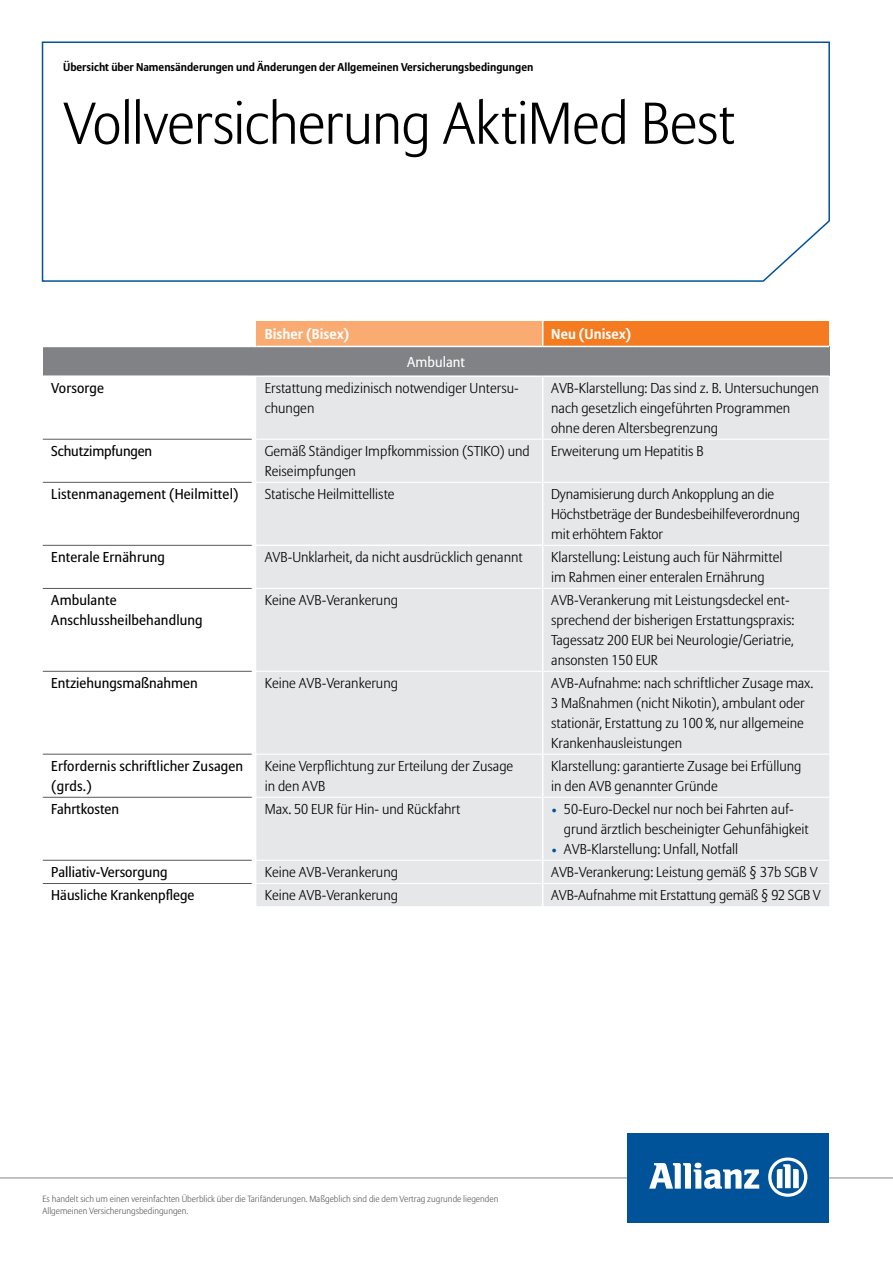
<style>
.page{position:relative;width:893px;height:1263px;background:#fff}
.page>*{position:absolute;margin:0;border:0;box-sizing:border-box;transform-origin:0 0}
.t1{font:300 58.5px "Allianz Sans";letter-spacing:-.015em;color:#000}
.t2{font:300 14.25px/20px "Allianz Sans";color:#000}
.t3{font:14.25px/20px "Allianz Sans";letter-spacing:.01em;color:#000}
.t4{font:700 14.25px "Allianz Sans";letter-spacing:.005em;color:#fff}
.t5{font:14.25px "Allianz Sans";letter-spacing:-.01em;color:#000}
.t6{font:14.25px "Allianz Sans";color:#fff}
.t7{font:700 11.25px "Allianz Sans";color:#000}
.t8{font:300 9px/12px "Allianz Sans";color:#58595b}
.s1{font-size:12px;color:#005399}
</style>
<div class="page">
<svg style="left:41px;top:41px;width:789px;height:241px"></svg>
<div style="left:256px;top:321px;width:287px;height:25px;background:#faab71"></div>
<div style="left:543px;top:321px;width:286px;height:25px;background:#f47b20"></div>
<div style="left:43px;top:346px;width:786px;height:30px;background:#808285"></div>
<svg style="left:43px;top:438px;width:209px;height:422px"></svg>
<div style="left:256px;top:377px;width:573px;height:529px;background:#e6e7e8"></div>
<hr style="left:43px;top:588px;width:209px;height:1px;background:#58595b">
<hr style="left:43px;top:482px;width:209px;height:1px;background:#58595b">
<hr style="left:43px;top:754px;width:209px;height:1px;background:#58595b">
<hr style="left:43px;top:860px;width:209px;height:1px;background:#58595b">
<hr style="left:43px;top:439px;width:209px;height:1px;background:#58595b">
<svg style="left:542px;top:321px;width:1px;height:25px"></svg>
<hr style="left:542px;top:377px;width:1px;height:62px;background:#fff">
<hr style="left:542px;top:440px;width:1px;height:42px;background:#fff">
<hr style="left:542px;top:483px;width:1px;height:62px;background:#fff">
<hr style="left:542px;top:546px;width:1px;height:42px;background:#fff">
<hr style="left:542px;top:589px;width:1px;height:82px;background:#fff">
<hr style="left:542px;top:672px;width:1px;height:82px;background:#fff">
<hr style="left:542px;top:755px;width:1px;height:42px;background:#fff">
<hr style="left:542px;top:798px;width:1px;height:62px;background:#fff">
<svg style="left:542px;top:861px;width:1px;height:45px"></svg>
<hr style="left:543px;top:545px;width:286px;height:1px;background:#fff">
<hr style="left:256px;top:671px;width:287px;height:1px;background:#fff">
<hr style="left:543px;top:671px;width:286px;height:1px;background:#fff">
<hr style="left:256px;top:482px;width:287px;height:1px;background:#fff">
<hr style="left:543px;top:482px;width:286px;height:1px;background:#fff">
<hr style="left:256px;top:588px;width:287px;height:1px;background:#fff">
<hr style="left:543px;top:588px;width:286px;height:1px;background:#fff">
<hr style="left:256px;top:439px;width:287px;height:1px;background:#fff">
<hr style="left:543px;top:439px;width:286px;height:1px;background:#fff">
<hr style="left:256px;top:754px;width:287px;height:1px;background:#fff">
<hr style="left:543px;top:754px;width:286px;height:1px;background:#fff">
<hr style="left:256px;top:797px;width:287px;height:1px;background:#fff">
<hr style="left:543px;top:797px;width:286px;height:1px;background:#fff">
<hr style="left:256px;top:860px;width:287px;height:1px;background:#fff">
<hr style="left:543px;top:860px;width:286px;height:1px;background:#fff">
<hr style="left:256px;top:883px;width:287px;height:1px;background:#fff">
<hr style="left:543px;top:883px;width:286px;height:1px;background:#fff">
<hr style="left:43px;top:545px;width:209px;height:1px;background:#58595b">
<hr style="left:43px;top:671px;width:209px;height:1px;background:#58595b">
<hr style="left:43px;top:797px;width:209px;height:1px;background:#58595b">
<hr style="left:43px;top:883px;width:209px;height:1px;background:#58595b">
<hr style="left:43px;top:375px;width:209px;height:2px;background:#fff">
<hr style="left:256px;top:375px;width:287px;height:2px;background:#fff">
<hr style="left:543px;top:375px;width:286px;height:2px;background:#fff">
<hr style="left:43px;top:346px;width:209px;height:1px;background:#fff">
<hr style="left:256px;top:346px;width:287px;height:1px;background:#fff">
<hr style="left:543px;top:346px;width:286px;height:1px;background:#fff">
<hr style="left:256px;top:545px;width:287px;height:1px;background:#fff">
<svg style="left:0;top:1177px;width:893px;height:2px"></svg>
<div style="left:627px;top:1133px;width:202px;height:90px;background:#005399"></div>
<svg style="left:649px;top:1163px;width:110px;height:26px"></svg>
<svg style="left:768px;top:1157px;width:39px;height:40px"></svg>
<p class="t7" style="left:63px;top:60px;width:472px">Übersicht über Namensänderungen und Änderungen der Allgemeinen Versicherungsbedingungen</p>
<h1 class="t1" style="left:63px;top:88px;width:673px">Vollversicherung AktiMed Best</h1>
<p class="t4" style="left:265px;top:325px;width:86px">Bisher (Bisex)</p>
<p class="t4" style="left:551px;top:325px;width:82px">Neu (Unisex)</p>
<p class="t6" style="left:407px;top:353px;width:59px">Ambulant</p>
<p class="t3" style="left:51px;top:379px;width:54px">Vorsorge</p>
<p class="t2" style="left:265px;top:379px;width:256px">Erstattung medizinisch notwendiger Untersu&shy;chungen</p>
<p class="t2" style="left:551px;top:379px;width:269px">AVB-Klarstellung: Das sind z. B. Untersuchungen nach gesetzlich eingeführten Programmen ohne deren Altersbegrenzung</p>
<p class="t5" style="left:51px;top:442px;width:102px">Schutzimpfungen</p>
<p class="t2" style="left:265px;top:442px;width:267px">Gemäß Ständiger Impfkommission (STIKO) und<br>Reiseimpfungen</p>
<p class="t2" style="left:551px;top:442px;width:154px">Erweiterung um Hepatitis B</p>
<p class="t3" style="left:51px;top:485px;width:189px">Listenmanagement (Heilmittel)</p>
<p class="t2" style="left:265px;top:485px;width:131px">Statische Heilmittelliste</p>
<p class="t2" style="left:551px;top:485px;width:250px">Dynamisierung durch Ankopplung an die<br>Höchstbeträge der Bundesbeihilfeverordnung mit erhöhtem Faktor</p>
<p class="t3" style="left:51px;top:548px;width:115px">Enterale Ernährung</p>
<p class="t2" style="left:265px;top:548px;width:259px">AVB-Unklarheit, da nicht ausdrücklich genannt</p>
<p class="t2" style="left:551px;top:548px;width:233px">Klarstellung: Leistung auch für Nährmittel im Rahmen einer enteralen Ernährung</p>
<p class="t3" style="left:51px;top:591px;width:153px">Ambulante<br>Anschlussheilbehandlung</p>
<p class="t2" style="left:265px;top:591px;width:135px">Keine AVB-Verankerung</p>
<p class="t2" style="left:551px;top:591px;width:245px">AVB-Verankerung mit Leistungsdeckel ent&shy;sprechend der bisherigen Erstattungspraxis:<br>Tagessatz 200 EUR bei Neurologie/Geriatrie, ansonsten 150 EUR</p>
<p class="t3" style="left:51px;top:674px;width:148px">Entziehungsmaßnahmen</p>
<p class="t2" style="left:265px;top:674px;width:135px">Keine AVB-Verankerung</p>
<p class="t2" style="left:551px;top:674px;width:264px">AVB-Aufnahme: nach schriftlicher Zusage max.<br>3 Maßnahmen (nicht Nikotin), ambulant oder stationär, Erstattung zu 100 %, nur allgemeine Krankenhausleistungen</p>
<p class="t3" style="left:51px;top:757px;width:193px">Erfordernis schriftlicher Zusagen (grds.)</p>
<p class="t2" style="left:265px;top:757px;width:250px">Keine Verpflichtung zur Erteilung der Zusage in den AVB</p>
<p class="t2" style="left:551px;top:757px;width:252px">Klarstellung: garantierte Zusage bei Erfüllung in den AVB genannter Gründe</p>
<p class="t3" style="left:51px;top:800px;width:69px">Fahrtkosten</p>
<p class="t2" style="left:265px;top:800px;width:197px">Max. 50 EUR für Hin- und Rückfahrt</p>
<p class="t2" style="left:564px;top:800px;width:246px;text-indent:-13px"><span class="s1">•</span> 50-Euro-Deckel nur noch bei Fahrten auf&shy;grund ärztlich bescheinigter Gehunfähigkeit</p>
<p class="t2" style="left:551px;top:839px;width:189px"><span class="s1">•</span> AVB-Klarstellung: Unfall, Notfall</p>
<p class="t3" style="left:51px;top:863px;width:118px">Palliativ-Versorgung</p>
<p class="t2" style="left:265px;top:863px;width:135px">Keine AVB-Verankerung</p>
<p class="t2" style="left:551px;top:863px;width:268px">AVB-Verankerung: Leistung gemäß § 37b SGB V</p>
<p class="t3" style="left:51px;top:886px;width:145px">Häusliche Krankenpflege</p>
<p class="t2" style="left:265px;top:886px;width:135px">Keine AVB-Verankerung</p>
<p class="t2" style="left:551px;top:886px;width:271px">AVB-Aufnahme mit Erstattung gemäß § 92 SGB V</p>
<p class="t8" style="left:43px;top:1193px;width:457px">Es handelt sich um einen vereinfachten Überblick über die Tarifänderungen. Maßgeblich sind die dem Vertrag zugrunde liegenden<br>Allgemeinen Versicherungsbedingungen.</p>
</div>
